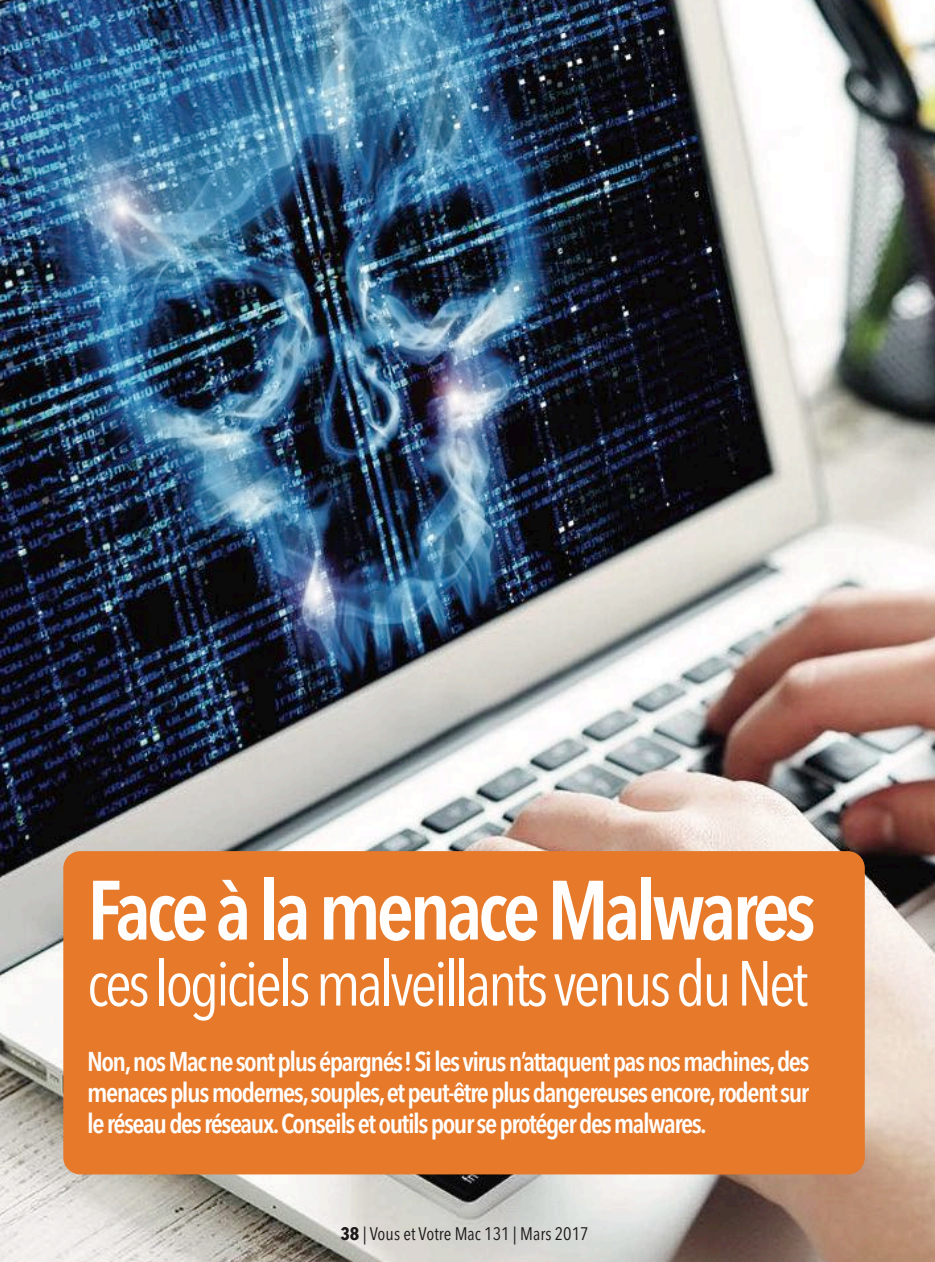
<style>
.page{position:relative;width:935px;height:1262px;background:#fff}
.page>*{position:absolute;margin:0;border:0;box-sizing:border-box;transform-origin:0 0}
.t1{font:600 83.1px "Avenir Next Condensed";letter-spacing:-.055em;color:#fffefd}
.t2{font:63px "Avenir Next Condensed";letter-spacing:-.05em;color:#fffefd}
.t3{font:600 27px/30.9px "Avenir Next Condensed";letter-spacing:-.055em;color:#fffefd;text-align:justify}
.t4{font:18px "Avenir Next Condensed";color:#1a1818}
.s1{font-weight:700}
</style>
<div class="page">
<img style="left:0;top:0;width:934px;height:1262px">
<div style="left:63px;top:851px;width:801px;height:323px;background:#e6792a;border-radius:17px"></div>
<h1 class="t1" style="left:87px;top:839px;width:730px">Face à la menace Malwares</h1>
<h2 class="t2" style="left:87px;top:930px;width:722px">ces logiciels malveillants venus du Net</h2>
<p class="t3" style="left:87px;top:1045px;width:724px">Non, nos Mac ne sont plus épargnés! Si les virus n’attaquent pas nos machines, des menaces plus modernes, souples, et peut-être plus dangereuses encore, rodent sur le réseau des réseaux. Conseils et outils pour se protéger des malwares.</p>
<p class="t4" style="left:340px;top:1218px;width:250px"><span class="s1">38</span> | Vous et Votre Mac 131 | Mars 2017</p>
</div>
